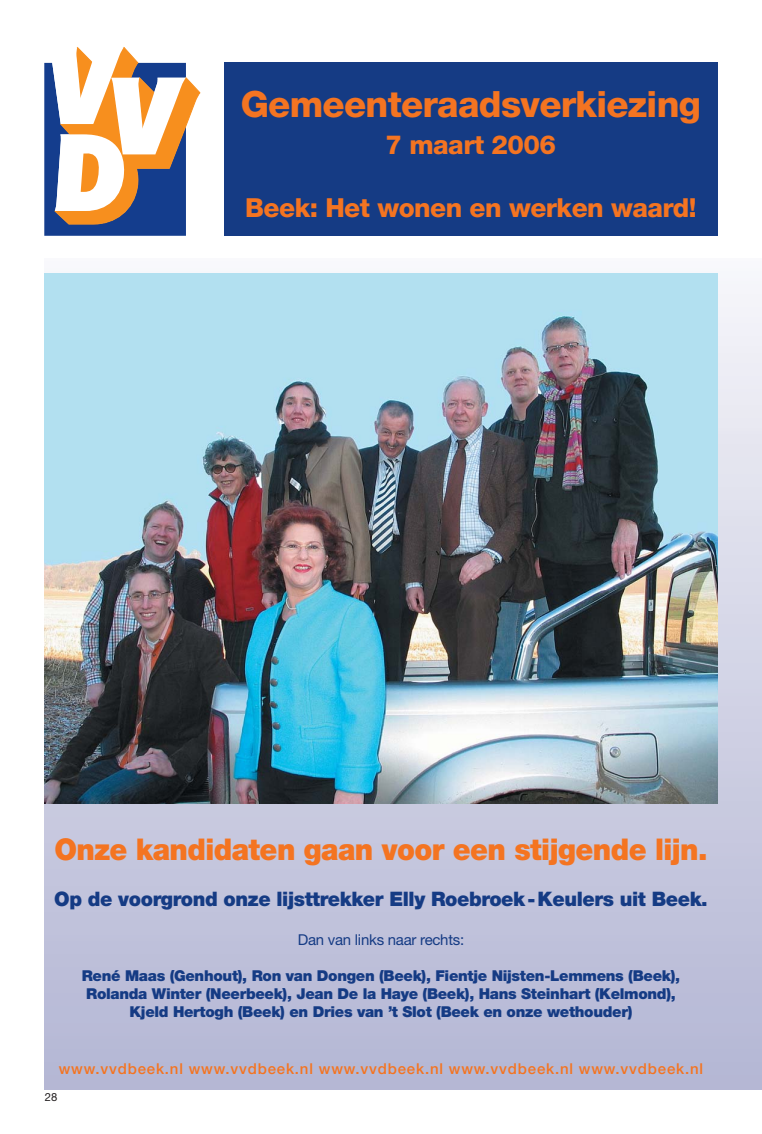
<style>
.page{position:relative;width:762px;height:1134px;background:#fff}
.page>*{position:absolute;margin:0;border:0;box-sizing:border-box;transform-origin:0 0}
.t1{font:800 36.25px "Helvetica Neue";letter-spacing:-.02em;color:#f47421}
.t2{font:900 30px "Helvetica Neue";letter-spacing:-.02em;color:#f47421;scale:.95 1}
.t3{font:800 26.25px "Helvetica Neue";letter-spacing:-.02em;color:#f47421}
.t4{font:900 20px "Helvetica Neue";letter-spacing:-.02em;color:#153b84}
.t5{font:900 15px/18px "Helvetica Neue";letter-spacing:-.02em;color:#153b84;text-align:center}
.t6{font:500 15px "Helvetica Neue";letter-spacing:.055em;color:#f47421}
.t7{font:15px "Helvetica Neue";letter-spacing:-.015em;color:#153b84}
.t8{font:11.25px "Helvetica Neue";color:#231f20}
</style>
<div class="page">
<div style="left:44px;top:259px;width:718px;height:831px;background:linear-gradient(to bottom,#f5f5fa,#b2b4d3)"></div>
<svg style="left:44px;top:47px;width:156px;height:189px"></svg>
<div style="left:225px;top:62px;width:493px;height:174px;background:#153b84"></div>
<img style="left:44px;top:273px;width:674px;height:530px">
<h1 class="t1" style="left:241px;top:92px;width:462px">Gemeenteraadsverkiezing</h1>
<h3 class="t3" style="left:385px;top:135px;width:172px">7 maart 2006</h3>
<h3 class="t3" style="left:245px;top:198px;width:453px">Beek: Het wonen en werken waard!</h3>
<h2 class="t2" style="left:54px;top:838px;width:689px">Onze kandidaten gaan voor een stijgende lijn.</h2>
<h3 class="t4" style="left:54px;top:892px;width:655px">Op de voorgrond onze lijsttrekker Elly Roebroek -Keulers uit Beek.</h3>
<p class="t7" style="left:298px;top:934px;width:168px">Dan van links naar rechts:</p>
<p class="t5" style="left:82px;top:968px;width:600px">René Maas (Genhout), Ron van Dongen (Beek), Fientje Nijsten-Lemmens (Beek),<br>Rolanda Winter (Neerbeek), Jean De la Haye (Beek), Hans Steinhart (Kelmond),<br>Kjeld Hertogh (Beek) en Dries van ’t Slot (Beek en onze wethouder)</p>
<p class="t6" style="left:59px;top:1063px;width:646px">www.vvdbeek.nl www.vvdbeek.nl www.vvdbeek.nl www.vvdbeek.nl www.vvdbeek.nl</p>
<p class="t8" style="left:45px;top:1093px;width:14px">28</p>
</div>
